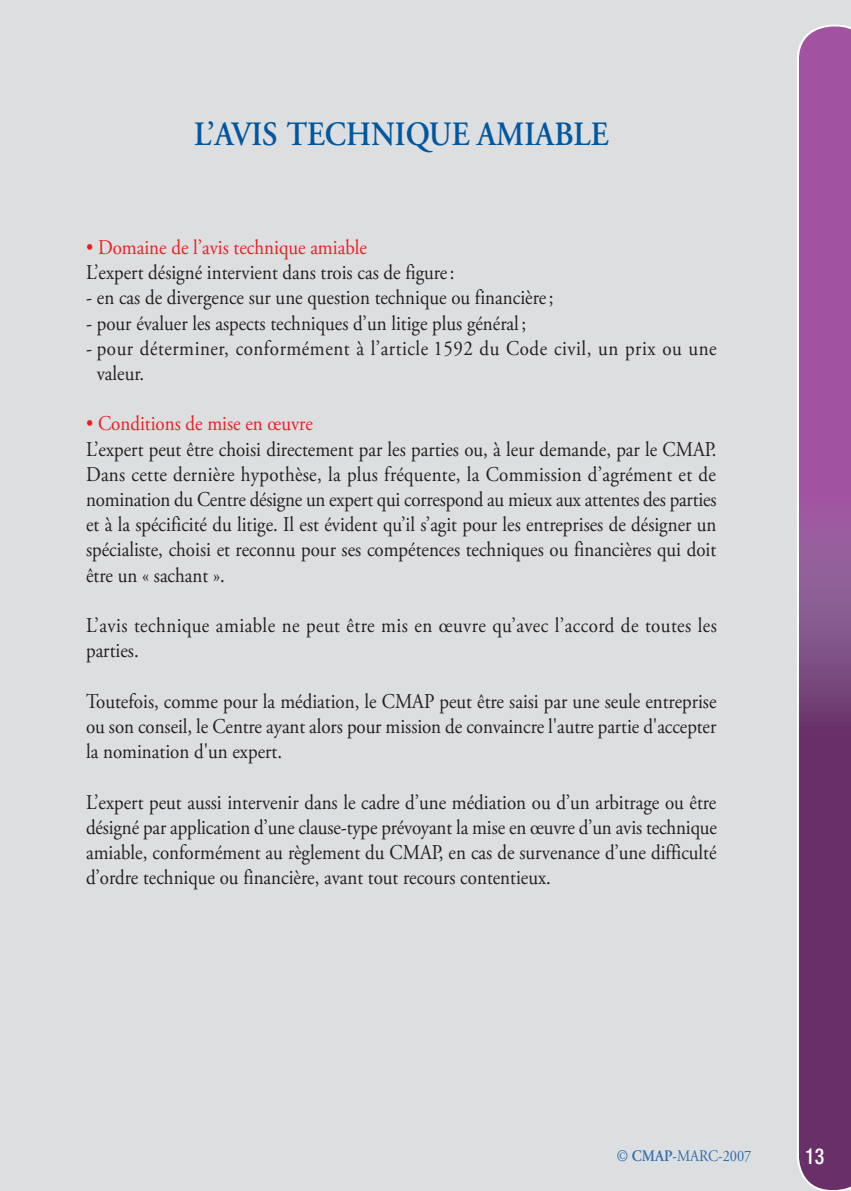
<style>
.page{position:relative;width:851px;height:1191px;background:#fff}
.page>*{position:absolute;margin:0;border:0;box-sizing:border-box;transform-origin:0 0}
.t1{font:600 34px "Adobe Garamond Pro";color:#01579f;scale:.9 1}
.t2{font:500 condensed 22px "Helvetica Neue";color:#fff;scale:.9 1}
.t3{font:21px/25.2px "Adobe Garamond Pro";color:#231f20;text-align:justify;scale:.9 1}
.t4{font:21px/25.2px "Adobe Garamond Pro";letter-spacing:.025em;color:#231f20;scale:.9 1}
.t5{font:21px/25.2px "Adobe Garamond Pro";letter-spacing:.03em;color:#231f20;scale:.9 1}
.t6{font:21px "Adobe Garamond Pro";color:#ee1d23;scale:.9 1}
.t7{font:16px "Adobe Garamond Pro";color:#2d6cae;scale:.9 1}
.s1{font-weight:600}
</style>
<div class="page">
<div style="left:0;top:0;width:850px;height:1191px;background:#dddee0"></div>
<svg style="left:797px;top:25px;width:53px;height:1166px;background:#8a4d8b"></svg>
<h1 class="t1" style="left:194px;top:115px;width:462px">L’AVIS TECHNIQUE AMIABLE</h1>
<p class="t6" style="left:86px;top:235px;width:313px">• Domaine de l’avis technique amiable</p>
<p class="t3" style="left:86px;top:260px;width:411px">L’expert désigné intervient dans trois cas de figure:</p>
<p class="t3" style="left:86px;top:286px;width:520px">- en cas de divergence sur une question technique ou financière;</p>
<p class="t3" style="left:86px;top:311px;width:490px">- pour évaluer les aspects techniques d’un litige plus général;</p>
<p class="t5" style="left:97px;top:336px;width:690px;text-indent:-11px">- pour déterminer, conformément à l’article 1592 du Code civil, un prix ou une valeur.</p>
<p class="t6" style="left:86px;top:411px;width:253px">• Conditions de mise en œuvre</p>
<p class="t3" style="left:86px;top:437px;width:701px">L’expert peut être choisi directement par les parties ou, à leur demande, par le CMAP.<br>Dans cette dernière hypothèse, la plus fréquente, la Commission d’agrément et de nomination du Centre désigne un expert qui correspond au mieux aux attentes des parties et à la spécificité du litige. Il est évident qu’il s’agit pour les entreprises de désigner un spécialiste, choisi et reconnu pour ses compétences techniques ou financières qui doit être un « sachant ».</p>
<p class="t4" style="left:86px;top:613px;width:702px">L’avis technique amiable ne peut être mis en œuvre qu’avec l’accord de toutes les parties.</p>
<p class="t3" style="left:86px;top:689px;width:701px">Toutefois, comme pour la médiation, le CMAP peut être saisi par une seule entreprise ou son conseil, le Centre ayant alors pour mission de convaincre l'autre partie d'accepter la nomination d'un expert.</p>
<p class="t3" style="left:86px;top:790px;width:702px">L’expert peut aussi intervenir dans le cadre d’une médiation ou d’un arbitrage ou être désigné par application d’une clause-type prévoyant la mise en œuvre d’un avis technique amiable, conformément au règlement du CMAP, en cas de survenance d’une difficulté d’ordre technique ou financière, avant tout recours contentieux.</p>
<p class="t7" style="left:616px;top:1146px;width:151px">© <span class="s1">CMAP</span>-MARC-2007</p>
<p class="t2" style="left:805px;top:1142px;width:23px">13</p>
</div>
